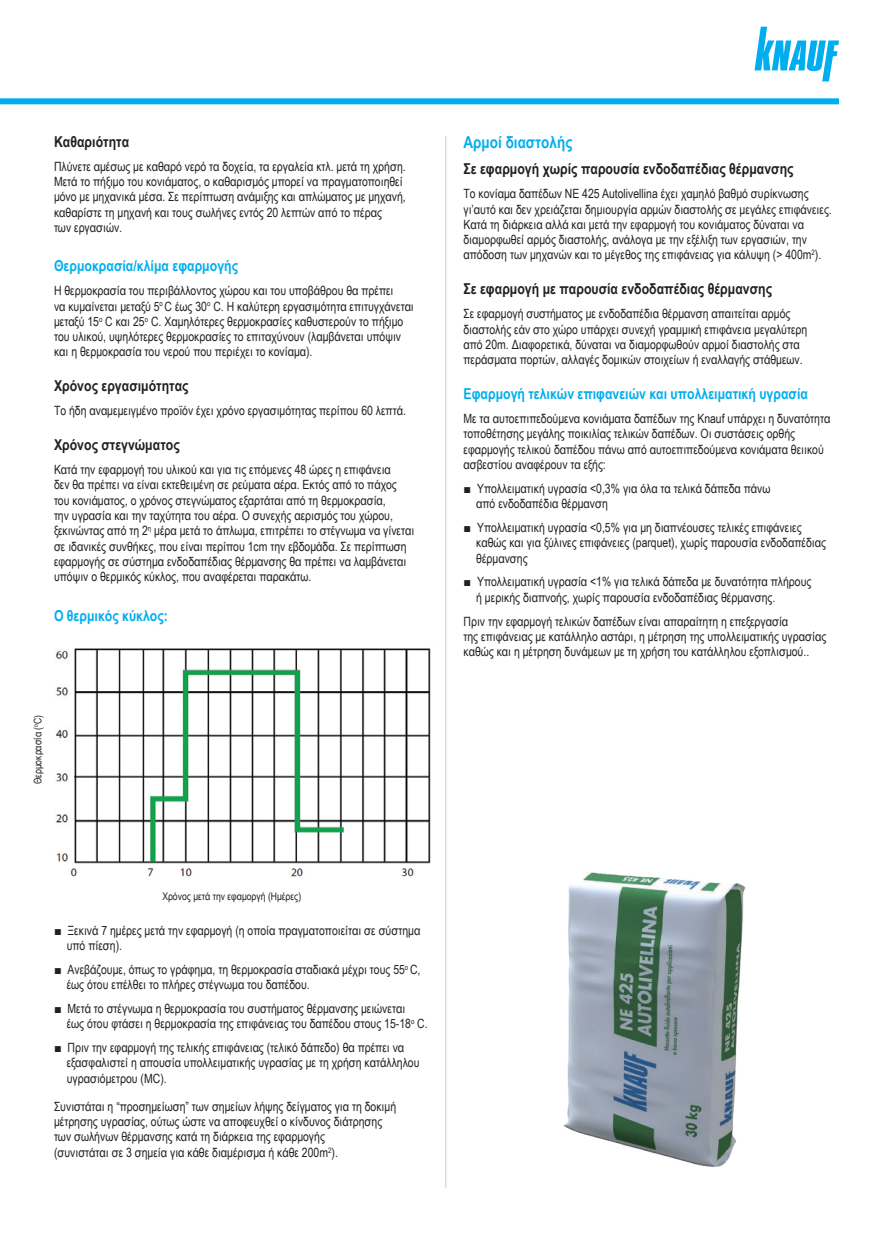
<style>
.page{position:relative;width:893px;height:1251px;background:#fff}
.page>*{position:absolute;margin:0;border:0;box-sizing:border-box;transform-origin:0 0}
.t1{font:700 16.5px "Arial Narrow";color:#00aeef}
.t2{font:700 15px "Arial Narrow";color:#231f20}
.t3{font:700 15px "Arial Narrow";color:#00aeef}
.t4{font:12.75px/15.3px "Arial Narrow";color:#231f20}
.t5{font:10.5px "Arial Narrow";color:#231f20}
.s1{font-family:"Arial"}
</style>
<div class="page">
<svg style="left:754px;top:27px;width:85px;height:54px"></svg>
<hr style="left:445px;top:136px;width:1px;height:1051px;background:#dcddde">
<div style="left:0;top:98px;width:839px;height:6px;background:#00aeef"></div>
<img style="left:55px;top:648px;width:376px;height:229px">
<img style="left:563px;top:872px;width:183px;height:295px">
<p class="t2" style="left:54px;top:130px;width:77px">Καθαριότητα</p>
<p class="t4" style="left:54px;top:158px;width:353px">Πλύνετε αμέσως με καθαρό νερό τα δοχεία, τα εργαλεία κτλ. μετά τη χρήση.<br>Μετά το πήξιμο του κονιάματος, ο καθαρισμός μπορεί να πραγματοποιηθεί μόνο με μηχανικά μέσα. Σε περίπτωση ανάμιξης και απλώματος με μηχανή, καθαρίστε τη μηχανή και τους σωλήνες εντός 20 λεπτών από το πέρας<br>των εργασιών.</p>
<p class="t3" style="left:54px;top:255px;width:186px">Θερμοκρασία/κλίμα εφαρμογής</p>
<p class="t4" style="left:54px;top:282px;width:361px">Η θερμοκρασία του περιβάλλοντος χώρου και του υποβάθρου θα πρέπει<br>να κυμαίνεται μεταξύ 5<sup>ο</sup> C έως 30<sup>ο</sup> C. Η καλύτερη εργασιμότητα επιτυγχάνεται μεταξύ 15<sup>ο</sup> C και 25<sup>ο</sup> C. Χαμηλότερες θερμοκρασίες καθυστερούν το πήξιμο του υλικού, υψηλότερες θερμοκρασίες το επιταχύνουν (λαμβάνεται υπόψιν και η θερμοκρασία του νερού που περιέχει το κονίαμα).</p>
<p class="t2" style="left:54px;top:375px;width:136px">Χρόνος εργασιμότητας</p>
<p class="t4" style="left:54px;top:402px;width:353px">Το ήδη αναμεμειγμένο προϊόν έχει χρόνο εργασιμότητας περίπου 60 λεπτά.</p>
<p class="t2" style="left:54px;top:433px;width:127px">Χρόνος στεγνώματος</p>
<p class="t4" style="left:54px;top:461px;width:362px">Κατά την εφαρμογή του υλικού και για τις επόμενες 48 ώρες η επιφάνεια<br>δεν θα πρέπει να είναι εκτεθειμένη σε ρεύματα αέρα. Εκτός από το πάχος του κονιάματος, ο χρόνος στεγνώματος εξαρτάται από τη θερμοκρασία,<br>την υγρασία και την ταχύτητα του αέρα. Ο συνεχής αερισμός του χώρου, ξεκινώντας από τη 2<sup>η</sup> μέρα μετά το άπλωμα, επιτρέπει το στέγνωμα να γίνεται σε ιδανικές συνθήκες, που είναι περίπου 1cm την εβδομάδα. Σε περίπτωση εφαρμογής σε σύστημα ενδοδαπέδιας θέρμανσης θα πρέπει να λαμβάνεται υπόψιν ο θερμικός κύκλος, που αναφέρεται παρακάτω.</p>
<p class="t3" style="left:54px;top:604px;width:115px">Ο θερμικός κύκλος:</p>
<p class="t5" style="left:30px;top:784px;width:71px;rotate:-90deg">Θερμοκρασία (<sup>o</sup>C)</p>
<p class="t1" style="left:463px;top:129px;width:110px">Aρμοί διαστολής</p>
<p class="t2" style="left:463px;top:158px;width:332px">Σε εφαρμογή χωρίς παρουσία ενδοδαπέδιας θέρμανσης</p>
<p class="t4" style="left:463px;top:185px;width:370px">Tο κονίαμα δαπέδων NE 425 Autolivellina έχει χαμηλό βαθμό συρίκνωσης γι’αυτό και δεν χρειάζεται δημιουργία αρμών διαστολής σε μεγάλες επιφάνειες.<br>Κατά τη διάρκεια αλλά και μετά την εφαρμογή του κονιάματος δύναται να διαμορφωθεί αρμός διαστολής, ανάλογα με την εξέλιξη των εργασιών, την απόδοση των μηχανών και το μέγεθος της επιφάνειας για κάλυψη (&gt; 400m<sup>2</sup>).</p>
<p class="t2" style="left:463px;top:278px;width:310px">Σε εφαρμογή με παρουσία ενδοδαπέδιας θέρμανσης</p>
<p class="t4" style="left:463px;top:305px;width:345px">Σε εφαρμογή συστήματος με ενδοδαπέδια θέρμανση απαιτείται αρμός διαστολής εάν στο χώρο υπάρχει συνεχή γραμμική επιφάνεια μεγαλύτερη από 20m. Διαφορετικά, δύναται να διαμορφωθούν αρμοί διαστολής στα περάσματα πορτών, αλλαγές δομικών στοιχείων ή εναλλαγής στάθμεων.</p>
<p class="t3" style="left:463px;top:382px;width:346px">Εφαρμογή τελικών επιφανειών και υπολλειματική υγρασία</p>
<p class="t4" style="left:463px;top:410px;width:368px">Με τα αυτοεπιπεδούμενα κονιάματα δαπέδων της Knauf υπάρχει η δυνατότητα τοποθέτησης μεγάλης ποικιλίας τελικών δαπέδων. Οι συστάσεις ορθής εφαρμογής τελικού δαπέδου πάνω από αυτοεπιπεδούμενα κονιάματα θειικού ασβεστίου αναφέρουν τα εξής:</p>
<p class="t4" style="left:476px;top:480px;width:296px;text-indent:-13px"><span class="s1">■</span> Υπολλειματική υγρασία &lt;0,3% για όλα τα τελικά δάπεδα πάνω από ενδοδαπέδια θέρμανση</p>
<p class="t4" style="left:476px;top:519px;width:351px;text-indent:-13px"><span class="s1">■</span> Υπολλειματική υγρασία &lt;0,5% για μη διαπνέουσες τελικές επιφάνειες καθώς και για ξύλινες επιφάνειες (parquet), χωρίς παρουσία ενδοδαπέδιας θέρμανσης</p>
<p class="t4" style="left:476px;top:573px;width:337px;text-indent:-13px"><span class="s1">■</span> Υπολλειματική υγρασία &lt;1% για τελικά δάπεδα με δυνατότητα πλήρους ή μερικής διαπνοής, χωρίς παρουσία ενδοδαπέδιας θέρμανσης.</p>
<p class="t4" style="left:463px;top:612px;width:364px">Πριν την εφαρμογή τελικών δαπέδων είναι απαραίτητη η επεξεργασία<br>της επιφάνειας με κατάλληλο αστάρι, η μέτρηση της υπολλειματικής υγρασίας καθώς και η μέτρηση δυνάμεων με τη χρήση του κατάλληλου εξοπλισμού..</p>
<p class="t5" style="left:162px;top:888px;width:140px">Χρόνος μετά την εφαμοργή (Ημέρες)</p>
<p class="t4" style="left:67px;top:921px;width:355px;text-indent:-13px"><span class="s1">■</span> Ξεκινά 7 ημέρες μετά την εφαρμογή (η οποία πραγματοποιείται σε σύστημα υπό πίεση).</p>
<p class="t4" style="left:67px;top:961px;width:355px;text-indent:-13px"><span class="s1">■</span> Ανεβάζουμε, όπως το γράφημα, τη θερμοκρασία σταδιακά μέχρι τους 55<sup>ο</sup> C, έως ότου επέλθει το πλήρες στέγνωμα του δαπέδου.</p>
<p class="t4" style="left:67px;top:1000px;width:362px;text-indent:-13px"><span class="s1">■</span> Μετά το στέγνωμα η θερμοκρασία του συστήματος θέρμανσης μειώνεται<br>έως ότου φτάσει η θερμοκρασία της επιφάνειας του δαπέδου στους 15-18<sup>ο</sup> C.</p>
<p class="t4" style="left:67px;top:1039px;width:354px;text-indent:-13px"><span class="s1">■</span> Πριν την εφαρμογή της τελικής επιφάνειας (τελικό δάπεδο) θα πρέπει να εξασφαλιστεί η απουσία υπολλειματικής υγρασίας με τη χρήση κατάλληλου υγρασιόμετρου (ΜC).</p>
<p class="t4" style="left:54px;top:1097px;width:344px">Συνιστάται η “προσημείωση” των σημείων λήψης δείγματος για τη δοκιμή μέτρησης υγρασίας, ούτως ώστε να αποφευχθεί ο κίνδυνος διάτρησης των σωλήνων θέρμανσης κατά τη διάρκεια της εφαρμογής<br>(συνιστάται σε 3 σημεία για κάθε διαμέρισμα ή κάθε 200m<sup>2</sup>).</p>
</div>
